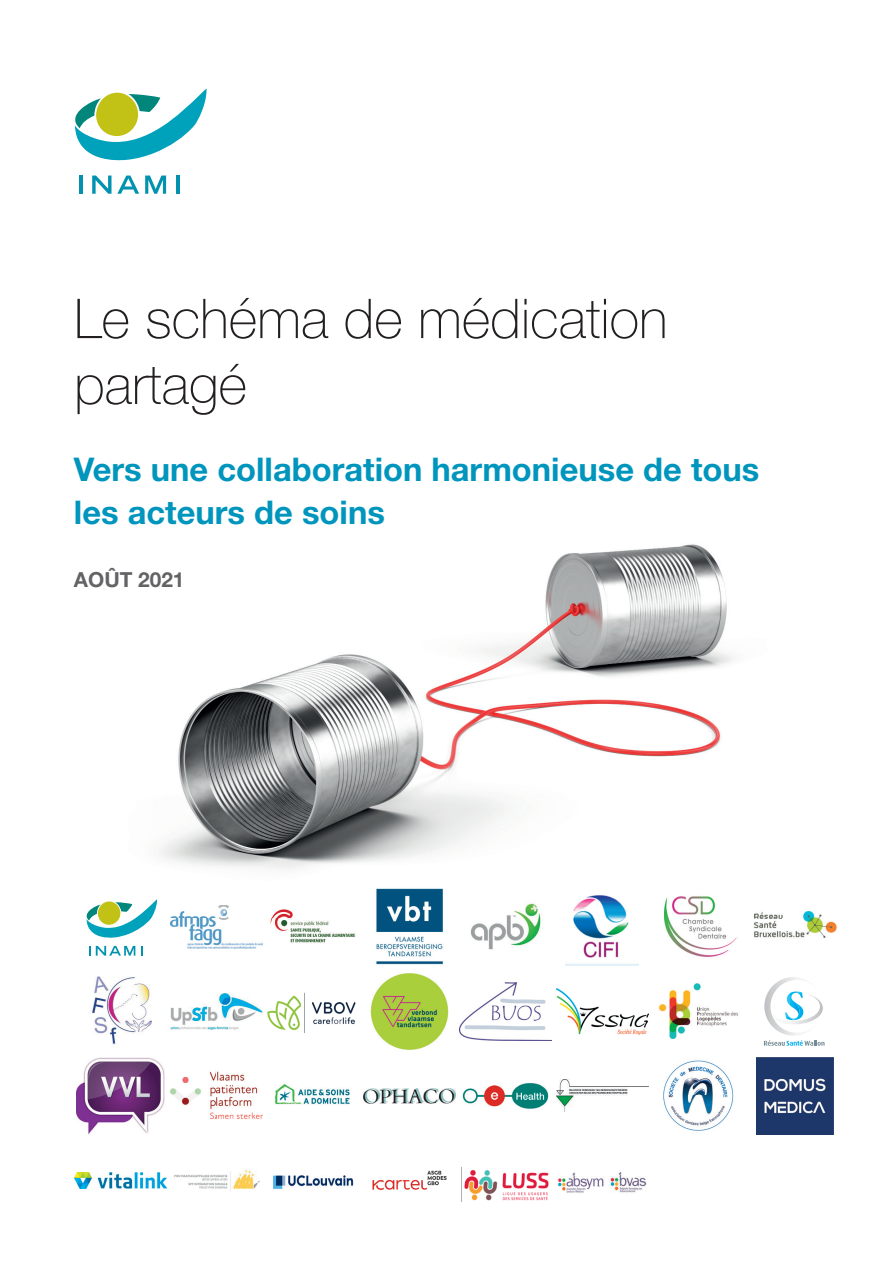
<style>
.page{position:relative;width:893px;height:1263px;background:#fff}
.page>*{position:absolute;margin:0;border:0;box-sizing:border-box;transform-origin:0 0}
.t1{font:100 54.9px/66px "Helvetica Neue LT Std";color:#231f20}
.t2{font:700 32.7px/42.8px "Helvetica Neue LT Std";color:#0095bd}
.t3{font:700 20.85px "Helvetica Neue LT Std";color:#636366}
</style>
<div class="page">
<img style="left:86px;top:544px;width:648px;height:374px">
<svg style="left:75px;top:88px;width:132px;height:73px"></svg>
<hr style="left:79px;top:176px;width:3px;height:18px;background:#0092ae">
<svg style="left:92px;top:176px;width:47px;height:18px"></svg>
<svg style="left:145px;top:176px;width:21px;height:18px"></svg>
<hr style="left:176px;top:176px;width:3px;height:18px;background:#0092ae">
<svg style="left:87px;top:899px;width:70px;height:39px"></svg>
<svg style="left:89px;top:946px;width:46px;height:10px"></svg>
<img style="left:267px;top:993px;width:89px;height:39px">
<img style="left:91px;top:976px;width:60px;height:69px">
<img style="left:366px;top:888px;width:87px;height:77px">
<img style="left:659px;top:983px;width:79px;height:56px">
<img style="left:566px;top:888px;width:73px;height:77px">
<img style="left:171px;top:1071px;width:92px;height:49px">
<img style="left:460px;top:982px;width:92px;height:58px">
<img style="left:74px;top:1173px;width:92px;height:15px">
<img style="left:174px;top:1169px;width:86px;height:22px">
<img style="left:76px;top:1057px;width:88px;height:77px">
<img style="left:171px;top:993px;width:92px;height:36px">
<img style="left:371px;top:973px;width:77px;height:77px">
<img style="left:556px;top:988px;width:92px;height:46px">
<img style="left:460px;top:893px;width:92px;height:57px">
<img style="left:462px;top:1083px;width:87px;height:26px">
<img style="left:663px;top:1060px;width:71px;height:71px">
<img style="left:363px;top:1088px;width:92px;height:15px">
<img style="left:652px;top:889px;width:85px;height:68px">
<img style="left:372px;top:1170px;width:75px;height:20px">
<img style="left:273px;top:1175px;width:81px;height:14px">
<img style="left:274px;top:1084px;width:76px;height:21px">
<img style="left:556px;top:1080px;width:92px;height:32px">
<img style="left:756px;top:1057px;width:77px;height:77px">
<img style="left:464px;top:1170px;width:85px;height:31px">
<img style="left:558px;top:1172px;width:89px;height:21px">
<img style="left:171px;top:905px;width:92px;height:43px">
<img style="left:267px;top:907px;width:92px;height:36px">
<img style="left:754px;top:911px;width:83px;height:27px">
<img style="left:754px;top:911px;width:47px;height:7px">
<svg style="left:764px;top:977px;width:60px;height:69px"></svg>
<h1 class="t1" style="left:74px;top:285px;width:595px">Le schéma de médication partagé</h1>
<p class="t2" style="left:74px;top:447px;width:687px">Vers une collaboration harmonieuse de tous les acteurs de soins</p>
<p class="t3" style="left:74px;top:566px;width:112px">AOÛT 2021</p>
</div>
